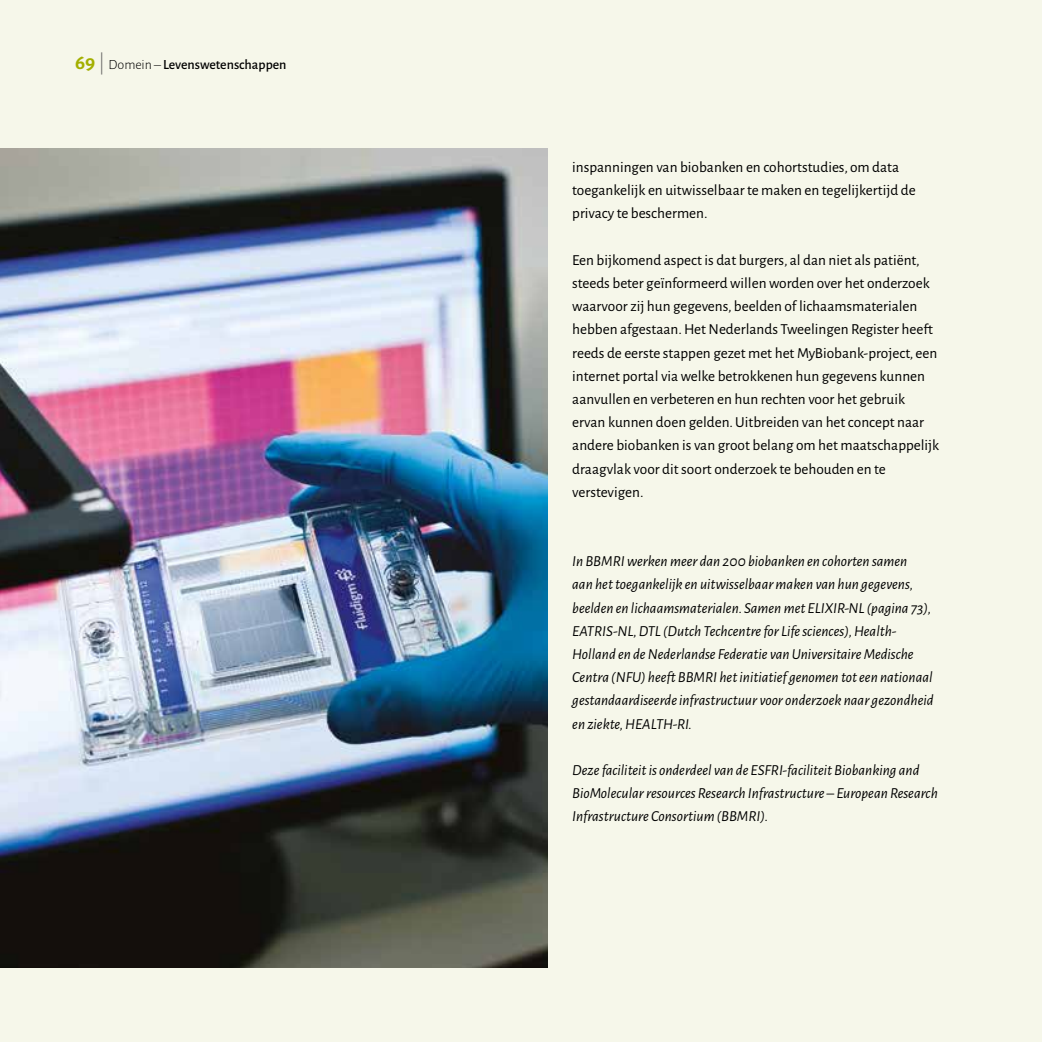
<style>
.page{position:relative;width:1042px;height:1042px;background:#f6f7ea}
.page>*{position:absolute;margin:0;border:0;box-sizing:border-box;transform-origin:0 0}
.t1{font:15.4px/23.1px "Alegreya Sans";color:#000}
.t2{font:italic 15.4px/23.1px "Alegreya Sans";color:#000}
.t3{font:500 14px "Alegreya Sans";color:#000}
.s1{font-weight:700;font-size:21px;color:#a3af00}
.s2{font-weight:300;font-size:21px;color:#646363}
.s3{font-weight:300}
.s4{font-style:normal}
</style>
<div class="page">
<img style="left:0;top:149px;width:547px;height:818px">
<p class="t3" style="left:75px;top:55px;width:213px"><span class="s1">69</span> <span class="s2">|</span> <span class="s3">Domein –</span> Levenswetenschappen</p>
<p class="t1" style="left:572px;top:155px;width:345px">inspanningen van biobanken en cohortstudies, om data toegankelijk en uitwisselbaar te maken en tegelijkertijd de privacy te beschermen.</p>
<p class="t1" style="left:572px;top:248px;width:368px">Een bijkomend aspect is dat burgers, al dan niet als patiënt, steeds beter geïnformeerd willen worden over het onderzoek waarvoor zij hun gegevens, beelden of lichaamsmaterialen hebben afgestaan. Het Nederlands Tweelingen Register heeft reeds de eerste stappen gezet met het MyBiobank-project, een internet portal via welke betrokkenen hun gegevens kunnen aanvullen en verbeteren en hun rechten voor het gebruik ervan kunnen doen gelden. Uitbreiden van het concept naar andere biobanken is van groot belang om het maatschappelijk draagvlak voor dit soort onderzoek te behouden en te verstevigen.</p>
<p class="t2" style="left:572px;top:549px;width:363px">In BBMRI werken meer dan 200 biobanken en cohorten samen<br>aan het toegankelijk en uitwisselbaar maken van hun gegevens, beelden en lichaamsmaterialen. Samen met ELIXIR-NL (pagina 73), EATRIS-NL, DTL (Dutch Techcentre for Life sciences), Health-Holland en de Nederlandse Federatie van Universitaire Medische Centra (NFU) heeft BBMRI het initiatief genomen tot een nationaal gestandaardiseerde infrastructuur voor onderzoek naar gezondheid en ziekte, HEALTH-RI.</p>
<p class="t2" style="left:572px;top:758px;width:367px">Deze faciliteit is onderdeel van de ESFRI-faciliteit Biobanking and<br>BioMolecular resources Research Infrastructure <span class="s4">–</span> European Research<br>Infrastructure Consortium (BBMRI).</p>
</div>
